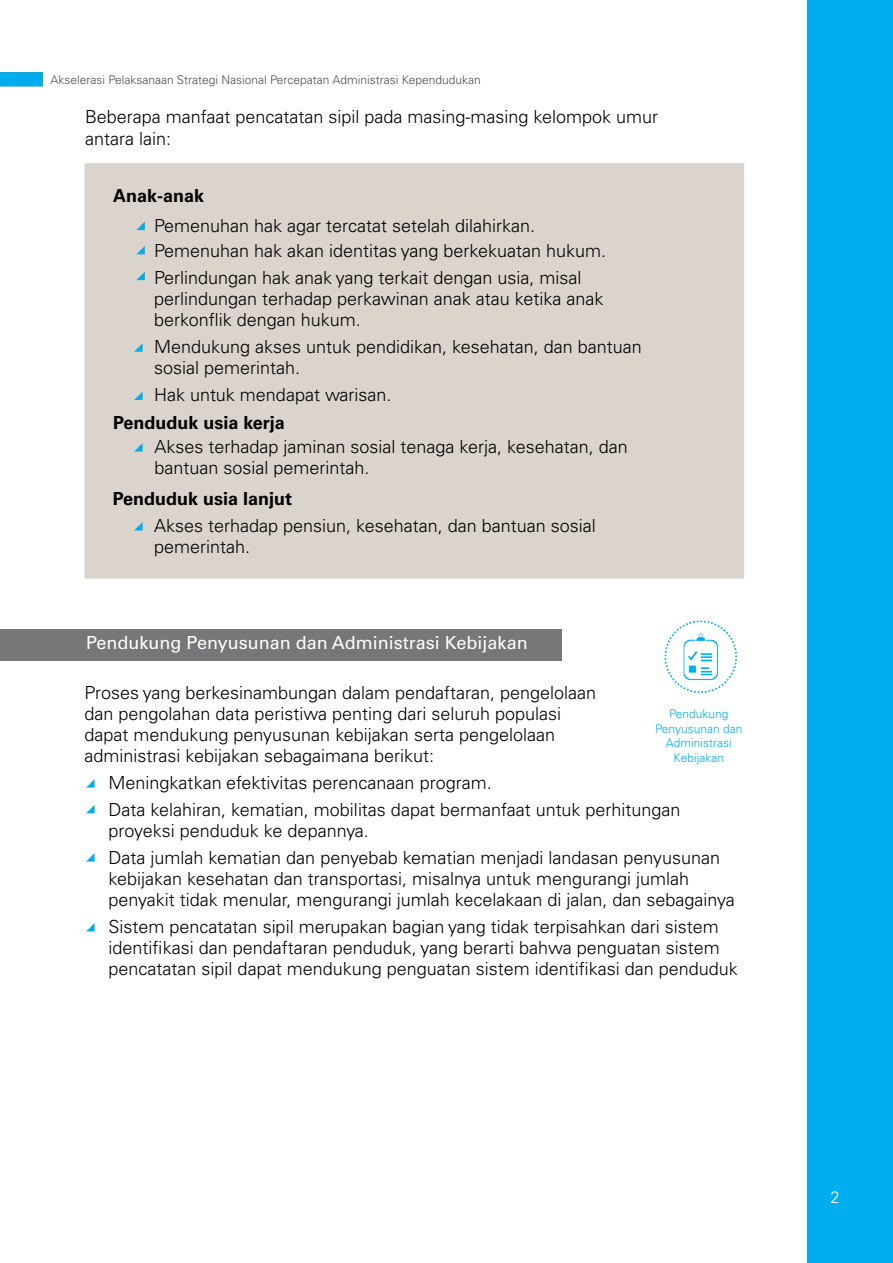
<style>
.page{position:relative;width:893px;height:1263px;background:#fff}
.page>*{position:absolute;margin:0;border:0;box-sizing:border-box;transform-origin:0 0}
.t1{font:300 18px/21px "Univers LT Pro 45";color:#000}
.t2{font:700 18px "Univers LT Pro 65";color:#000}
.t3{font:18px "Univers LT Pro 55 Roman";color:#fff}
.t4{font:300 16.5px "Univers LT Pro 45";color:#fff}
.t5{font:300 12px "Univers LT Pro 45";color:#4d4d4d}
.t6{font:300 12px/14.4px "Univers LT Pro 45";color:#00aeef;text-align:center}
</style>
<div class="page">
<div style="left:85px;top:163px;width:659px;height:416px;background:#d7d0c8"></div>
<div style="left:807px;top:1px;width:86px;height:1262px;background:#00adee"></div>
<div style="left:0;top:73px;width:42px;height:13px;background:#00adee"></div>
<div style="left:0;top:72px;width:43px;height:14px;border:1px solid #1ca3c8"></div>
<div style="left:0;top:629px;width:561px;height:31px;background:#777779"></div>
<svg style="left:136px;top:222px;width:9px;height:8px"></svg>
<img style="left:664px;top:620px;width:73px;height:73px">
<svg style="left:137px;top:246px;width:8px;height:8px"></svg>
<svg style="left:136px;top:272px;width:9px;height:8px"></svg>
<svg style="left:134px;top:343px;width:9px;height:9px"></svg>
<svg style="left:134px;top:391px;width:9px;height:9px"></svg>
<svg style="left:135px;top:443px;width:8px;height:8px"></svg>
<svg style="left:135px;top:522px;width:8px;height:8px"></svg>
<svg style="left:86px;top:779px;width:9px;height:9px"></svg>
<svg style="left:86px;top:805px;width:9px;height:8px"></svg>
<svg style="left:86px;top:853px;width:9px;height:8px"></svg>
<svg style="left:86px;top:923px;width:9px;height:8px"></svg>
<p class="t5" style="left:51px;top:72px;width:432px">Akselerasi Pelaksanaan Strategi Nasional Percepatan Administrasi Kependudukan</p>
<p class="t1" style="left:85px;top:106px;width:575px;line-height:21.6px">Beberapa manfaat pencatatan sipil pada masing-masing kelompok umur antara lain:</p>
<p class="t2" style="left:113px;top:185px;width:93px">Anak-anak</p>
<p class="t1" style="left:154px;top:212px;width:454px;line-height:26.2px">Pemenuhan hak agar tercatat setelah dilahirkan.<br>Pemenuhan hak akan identitas yang berkekuatan hukum.<br>Perlindungan hak anak yang terkait dengan usia, misal</p>
<p class="t1" style="left:154px;top:288px;width:451px">perlindungan terhadap perkawinan anak atau ketika anak berkonflik dengan hukum.</p>
<p class="t1" style="left:154px;top:336px;width:489px">Mendukung akses untuk pendidikan, kesehatan, dan bantuan sosial pemerintah.</p>
<p class="t1" style="left:154px;top:384px;width:239px">Hak untuk mendapat warisan.</p>
<p class="t2" style="left:113px;top:412px;width:173px">Penduduk usia kerja</p>
<p class="t1" style="left:154px;top:436px;width:475px">Akses terhadap jaminan sosial tenaga kerja, kesehatan, dan bantuan sosial pemerintah.</p>
<p class="t2" style="left:113px;top:488px;width:181px">Penduduk usia lanjut</p>
<p class="t1" style="left:154px;top:514px;width:443px;line-height:21.6px">Akses terhadap pensiun, kesehatan, dan bantuan sosial pemerintah.</p>
<p class="t3" style="left:86px;top:632px;width:443px">Pendukung Penyusunan dan Administrasi Kebijakan</p>
<p class="t1" style="left:85px;top:682px;width:513px">Proses yang berkesinambungan dalam pendaftaran, pengelolaan dan pengolahan data peristiwa penting dari seluruh populasi dapat mendukung penyusunan kebijakan serta pengelolaan administrasi kebijakan sebagaimana berikut:</p>
<p class="t6" style="left:655px;top:707px;width:89px">Pendukung<br>Penyusunan dan<br>Administrasi<br>Kebijakan</p>
<p class="t1" style="left:109px;top:769px;width:573px;line-height:27px">Meningkatkan efektivitas perencanaan program.<br>Data kelahiran, kematian, mobilitas dapat bermanfaat untuk perhitungan</p>
<p class="t1" style="left:109px;top:817px;width:613px;line-height:27px">proyeksi penduduk ke depannya.<br>Data jumlah kematian dan penyebab kematian menjadi landasan penyusunan</p>
<p class="t1" style="left:109px;top:868px;width:628px">kebijakan kesehatan dan transportasi, misalnya untuk mengurangi jumlah penyakit tidak menular, mengurangi jumlah kecelakaan di jalan, dan sebagainya</p>
<p class="t1" style="left:109px;top:916px;width:631px">Sistem pencatatan sipil merupakan bagian yang tidak terpisahkan dari sistem identifikasi dan pendaftaran penduduk, yang berarti bahwa penguatan sistem pencatatan sipil dapat mendukung penguatan sistem identifikasi dan penduduk</p>
<p class="t4" style="left:831px;top:1187px;width:11px">2</p>
</div>
